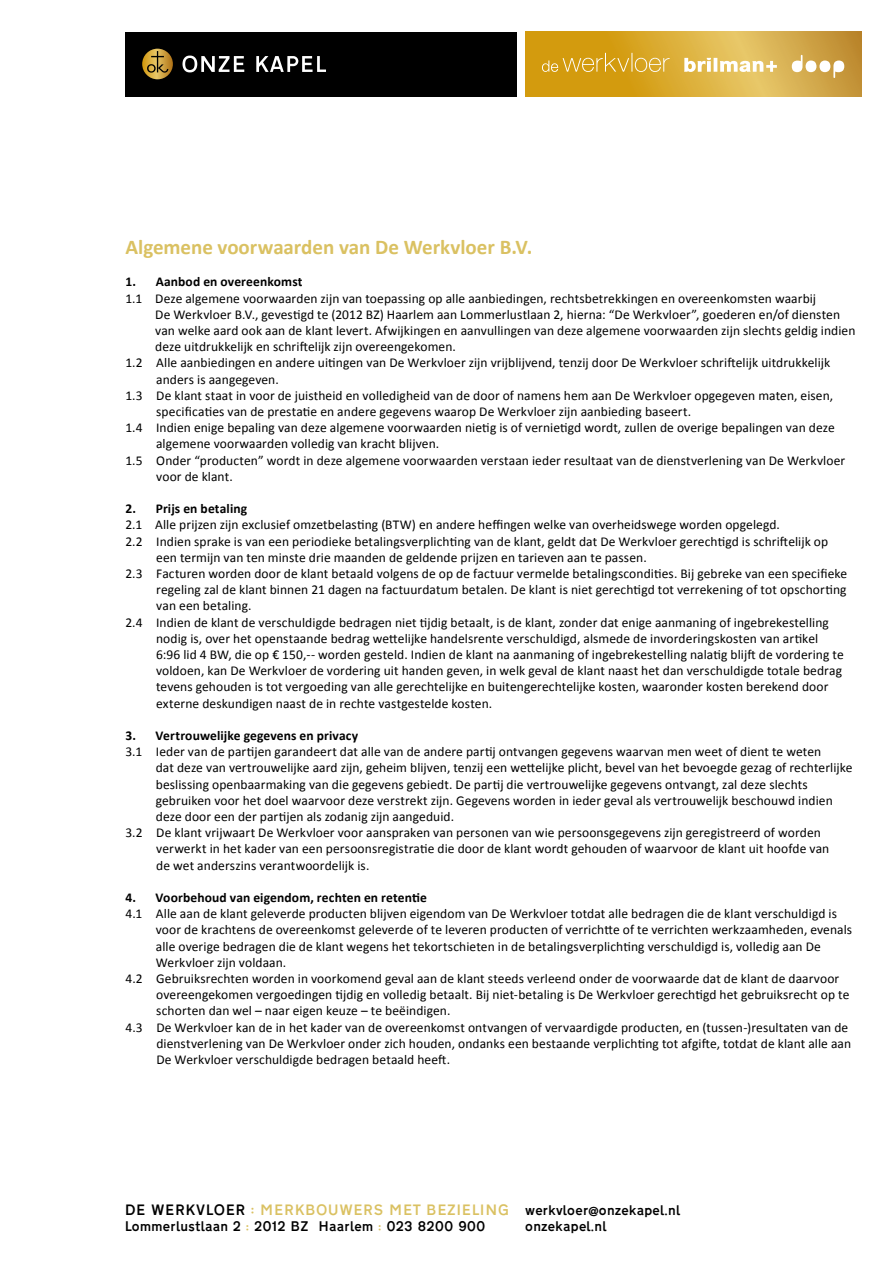
<style>
.page{position:relative;width:893px;height:1263px;background:#fff}
.page>*{position:absolute;margin:0;border:0;box-sizing:border-box;transform-origin:0 0}
.t1{font:700 21px "Calibri";letter-spacing:-.005em;color:#dac162}
.t2{font:13.5px "Calibri";letter-spacing:.005em;color:#000}
.t3{font:700 13.5px "Calibri";letter-spacing:.01em;color:#000}
.t4{font:10.5px "Raoul TRANSPORT Britannique";letter-spacing:.005em;color:#dac162}
.t5{font:9.75px/16.5px "Raoul TRANSPORT Britannique";color:#000}
.s1{color:#000}
.s2{font-family:"Avenir LT Std";font-weight:800;font-size:12.75px}
</style>
<div class="page">
<svg style="left:525px;top:32px;width:336px;height:64px;background:#d6a835"></svg>
<div style="left:125px;top:32px;width:392px;height:64px;background:#000"></div>
<svg style="left:792px;top:55px;width:52px;height:23px"></svg>
<svg style="left:542px;top:53px;width:127px;height:19px;background:#daac37"></svg>
<svg style="left:684px;top:58px;width:93px;height:14px"></svg>
<svg style="left:182px;top:56px;width:144px;height:16px"></svg>
<svg style="left:142px;top:49px;width:31px;height:30px"></svg>
<h1 class="t1" style="left:125px;top:233px;width:408px">Algemene voorwaarden van De Werkvloer B.V.</h1>
<p class="t3" style="left:125px;top:273px;width:179px">1. Aanbod en overeenkomst</p>
<p class="t2" style="left:125px;top:289px;width:692px">1.1 Deze algemene voorwaarden zijn van toepassing op alle aanbiedingen, rechtsbetrekkingen en overeenkomsten waarbij</p>
<p class="t2" style="left:155px;top:306px;width:686px">De Werkvloer B.V., gevestigd te (2012 BZ) Haarlem aan Lommerlustlaan 2, hierna: “De Werkvloer”, goederen en/of diensten</p>
<p class="t2" style="left:155px;top:322px;width:702px">van welke aard ook aan de klant levert. Afwijkingen en aanvullingen van deze algemene voorwaarden zijn slechts geldig indien</p>
<p class="t2" style="left:155px;top:338px;width:302px">deze uitdrukkelijk en schriftelijk zijn overeengekomen.</p>
<p class="t2" style="left:125px;top:354px;width:706px">1.2 Alle aanbiedingen en andere uitingen van De Werkvloer zijn vrijblijvend, tenzij door De Werkvloer schriftelijk uitdrukkelijk</p>
<p class="t2" style="left:156px;top:370px;width:124px">anders is aangegeven.</p>
<p class="t2" style="left:125px;top:387px;width:709px">1.3 De klant staat in voor de juistheid en volledigheid van de door of namens hem aan De Werkvloer opgegeven maten, eisen,</p>
<p class="t2" style="left:156px;top:403px;width:536px">specificaties van de prestatie en andere gegevens waarop De Werkvloer zijn aanbieding baseert.</p>
<p class="t2" style="left:125px;top:419px;width:711px">1.4 Indien enige bepaling van deze algemene voorwaarden nietig is of vernietigd wordt, zullen de overige bepalingen van deze</p>
<p class="t2" style="left:156px;top:435px;width:285px">algemene voorwaarden volledig van kracht blijven.</p>
<p class="t2" style="left:125px;top:451px;width:721px">1.5 Onder “producten” wordt in deze algemene voorwaarden verstaan ieder resultaat van de dienstverlening van De Werkvloer</p>
<p class="t2" style="left:156px;top:468px;width:78px">voor de klant.</p>
<p class="t3" style="left:125px;top:500px;width:123px">2. Prijs en betaling</p>
<p class="t2" style="left:125px;top:516px;width:656px">2.1 Alle prijzen zijn exclusief omzetbelasting (BTW) en andere heffingen welke van overheidswege worden opgelegd.</p>
<p class="t2" style="left:125px;top:532px;width:704px">2.2 Indien sprake is van een periodieke betalingsverplichting van de klant, geldt dat De Werkvloer gerechtigd is schriftelijk op</p>
<p class="t2" style="left:156px;top:549px;width:492px">een termijn van ten minste drie maanden de geldende prijzen en tarieven aan te passen.</p>
<p class="t2" style="left:125px;top:565px;width:723px">2.3 Facturen worden door de klant betaald volgens de op de factuur vermelde betalingscondities. Bij gebreke van een specifieke</p>
<p class="t2" style="left:156px;top:581px;width:692px">regeling zal de klant binnen 21 dagen na factuurdatum betalen. De klant is niet gerechtigd tot verrekening of tot opschorting</p>
<p class="t2" style="left:156px;top:597px;width:97px">van een betaling.</p>
<p class="t2" style="left:125px;top:613px;width:705px">2.4 Indien de klant de verschuldigde bedragen niet tijdig betaalt, is de klant, zonder dat enige aanmaning of ingebrekestelling</p>
<p class="t2" style="left:156px;top:630px;width:664px">nodig is, over het openstaande bedrag wettelijke handelsrente verschuldigd, alsmede de invorderingskosten van artikel</p>
<p class="t2" style="left:156px;top:646px;width:689px">6:96 lid 4 BW, die op € 150,-- worden gesteld. Indien de klant na aanmaning of ingebrekestelling nalatig blijft de vordering te</p>
<p class="t2" style="left:156px;top:662px;width:688px">voldoen, kan De Werkvloer de vordering uit handen geven, in welk geval de klant naast het dan verschuldigde totale bedrag</p>
<p class="t2" style="left:156px;top:678px;width:674px">tevens gehouden is tot vergoeding van alle gerechtelijke en buitengerechtelijke kosten, waaronder kosten berekend door</p>
<p class="t2" style="left:156px;top:694px;width:338px">externe deskundigen naast de in rechte vastgestelde kosten.</p>
<p class="t3" style="left:125px;top:727px;width:234px">3. Vertrouwelijke gegevens en privacy</p>
<p class="t2" style="left:125px;top:743px;width:697px">3.1 Ieder van de partijen garandeert dat alle van de andere partij ontvangen gegevens waarvan men weet of dient te weten</p>
<p class="t2" style="left:156px;top:759px;width:698px">dat deze van vertrouwelijke aard zijn, geheim blijven, tenzij een wettelijke plicht, bevel van het bevoegde gezag of rechterlijke</p>
<p class="t2" style="left:156px;top:775px;width:653px">beslissing openbaarmaking van die gegevens gebiedt. De partij die vertrouwelijke gegevens ontvangt, zal deze slechts</p>
<p class="t2" style="left:156px;top:792px;width:678px">gebruiken voor het doel waarvoor deze verstrekt zijn. Gegevens worden in ieder geval als vertrouwelijk beschouwd indien</p>
<p class="t2" style="left:156px;top:808px;width:300px">deze door een der partijen als zodanig zijn aangeduid.</p>
<p class="t2" style="left:125px;top:824px;width:697px">3.2 De klant vrijwaart De Werkvloer voor aanspraken van personen van wie persoonsgegevens zijn geregistreerd of worden</p>
<p class="t2" style="left:156px;top:840px;width:675px">verwerkt in het kader van een persoonsregistratie die door de klant wordt gehouden of waarvoor de klant uit hoofde van</p>
<p class="t2" style="left:156px;top:856px;width:215px">de wet anderszins verantwoordelijk is.</p>
<p class="t3" style="left:125px;top:889px;width:303px">4. Voorbehoud van eigendom, rechten en retentie</p>
<p class="t2" style="left:125px;top:905px;width:713px">4.1 Alle aan de klant geleverde producten blijven eigendom van De Werkvloer totdat alle bedragen die de klant verschuldigd is</p>
<p class="t2" style="left:156px;top:921px;width:698px">voor de krachtens de overeenkomst geleverde of te leveren producten of verrichtte of te verrichten werkzaamheden, evenals</p>
<p class="t2" style="left:156px;top:937px;width:667px">alle overige bedragen die de klant wegens het tekortschieten in de betalingsverplichting verschuldigd is, volledig aan De</p>
<p class="t2" style="left:156px;top:954px;width:132px">Werkvloer zijn voldaan.</p>
<p class="t2" style="left:125px;top:970px;width:715px">4.2 Gebruiksrechten worden in voorkomend geval aan de klant steeds verleend onder de voorwaarde dat de klant de daarvoor</p>
<p class="t2" style="left:156px;top:986px;width:695px">overeengekomen vergoedingen tijdig en volledig betaalt. Bij niet-betaling is De Werkvloer gerechtigd het gebruiksrecht op te</p>
<p class="t2" style="left:156px;top:1002px;width:296px">schorten dan wel – naar eigen keuze – te beëindigen.</p>
<p class="t2" style="left:125px;top:1018px;width:724px">4.3 De Werkvloer kan de in het kader van de overeenkomst ontvangen of vervaardigde producten, en (tussen-)resultaten van de</p>
<p class="t2" style="left:156px;top:1035px;width:696px">dienstverlening van De Werkvloer onder zich houden, ondanks een bestaande verplichting tot afgifte, totdat de klant alle aan</p>
<p class="t2" style="left:156px;top:1051px;width:295px">De Werkvloer verschuldigde bedragen betaald heeft.</p>
<p class="t4" style="left:124px;top:1205px;width:386px"><span class="s1">DE WERKVLOER</span> : MERKBOUWERS MET BEZIELING</p>
<p class="t5" style="left:124px;top:1219px;width:363px">Lommerlustlaan 2 <sup>:</sup> 2012 BZ Haarlem <sup>:</sup> 023 8200 900</p>
<p class="t5" style="left:525px;top:1203px;width:157px">werkvloer<span class="s2">@</span>onzekapel.nl onzekapel.nl</p>
</div>
